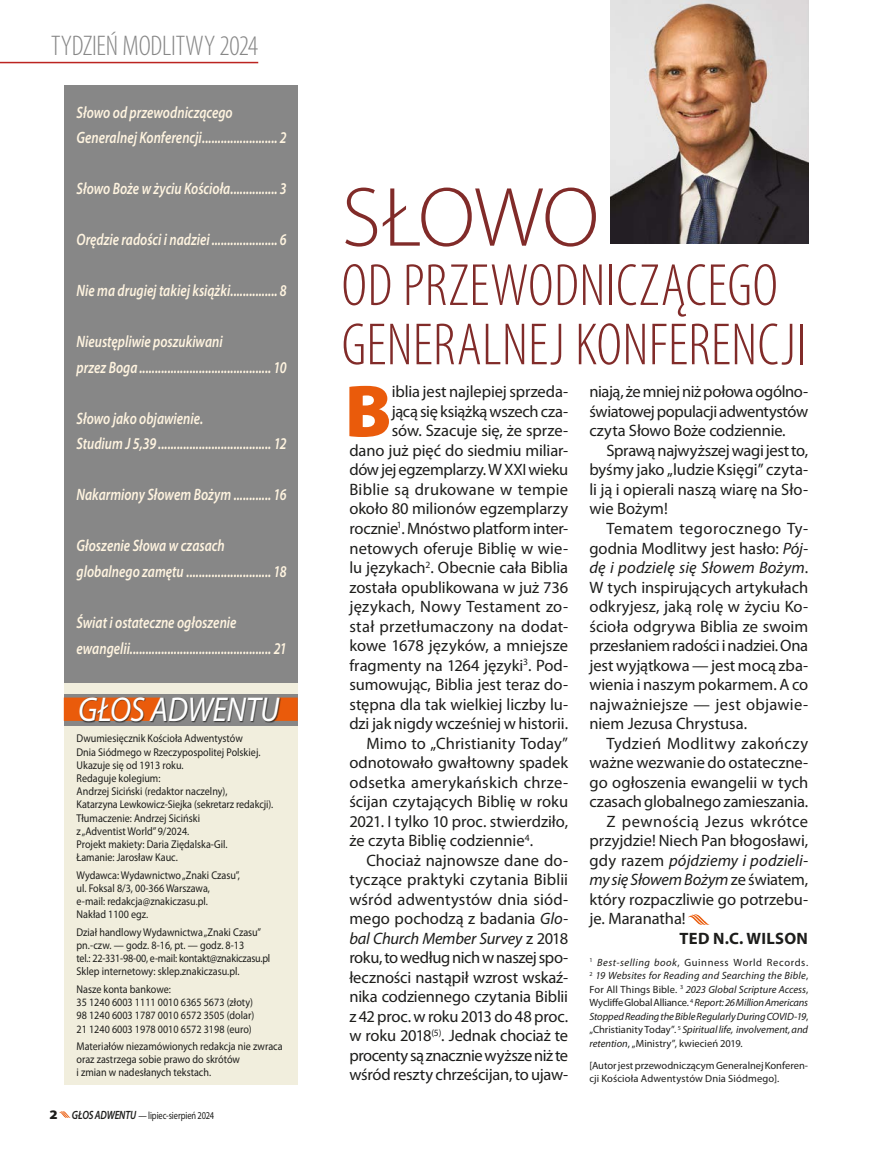
<style>
.page{position:relative;width:872px;height:1149px;background:#fff}
.page>*{position:absolute;margin:0;border:0;box-sizing:border-box;transform-origin:0 0}
._02__Tytuł_GAn_1{font:300 84.75px "Myriad Pro";letter-spacing:-.015em;color:#812b29}
._11__Inicjałowy_GAn{font:900 74.4px "Myriad Pro";color:#ea5b0b}
._02__Tytuł_GAn_1-2{font:300 condensed 60px "Myriad Pro";letter-spacing:.005em;color:#812b29}
._01__tp_GAn{font:italic 34.5px "Myriad Pro";letter-spacing:-.02em;color:#fff;scale:.9 1}
._71__pagina_lewa_GA{font:300 condensed 28.5px "Myriad Pro";letter-spacing:-.01em;color:#878787}
._01__tp_GAn-2{font:16.5px/19.5px "Myriad Pro";letter-spacing:-.005em;color:#1d1d1b;text-align:justify}
._41__W_numerze_GAn{font:italic 600 16.5px/25.5px "Myriad Pro";color:#fff4e0;scale:.8 1}
._11__Inicjałowy_GAn-2{font:16.5px/19.5px "Myriad Pro";letter-spacing:-.005em;color:#1d1d1b;text-align:right}
._06__Autor_GAn{font:700 16.5px "Myriad Pro";letter-spacing:.02em;color:#1d1d1b}
._81__stopka_GA_1{font:11.25px/13.2px "Myriad Pro";color:#1d1d1b;scale:.9 1}
._81__stopka_GA_1-2{font:11.25px "Myriad Pro";letter-spacing:-.02em;color:#1d1d1b;scale:.9 1}
._10__przypisy_GAn{font:italic 10.5px/13.5px "Myriad Pro";letter-spacing:-.005em;color:#1d1d1b;text-align:justify}
._10__przypisy_GAn-2{font:10.5px/13.5px "Myriad Pro";color:#1d1d1b}
._10__przypisy_GAn-3{font:10.5px "Myriad Pro";color:#1d1d1b;scale:.8 1}
.s1{font-weight:900;font-size:13.05px}
.s2{font-weight:600;font-style:italic;font-size:12px}
.s3{font-style:italic}
.s4{font-style:normal}
</style>
<div class="page">
<svg style="left:59px;top:1111px;width:10px;height:5px"></svg>
<div style="left:64px;top:85px;width:234px;height:646px;background:#878787"></div>
<div style="left:64px;top:683px;width:234px;height:401px;background:#f1eedd"></div>
<div style="left:64px;top:693px;width:234px;height:32px;background:#878787"></div>
<svg style="left:281px;top:697px;width:17px;height:23px"></svg>
<svg style="left:64px;top:697px;width:16px;height:23px"></svg>
<div style="left:80px;top:697px;width:201px;height:25px;background:#1d1d1b;opacity:.75"></div>
<hr style="left:0;top:62px;width:258px;height:1px;background:#bb2420">
<img style="left:688px;top:914px;width:20px;height:10px">
<img style="left:610px;top:0;width:198px;height:244px">
<p class="_71__pagina_lewa_GA" style="left:51px;top:29px;width:209px">TYDZIEŃ MODLITWY 2024</p>
<p class="_41__W_numerze_GAn" style="left:77px;top:99px;width:264px">Słowo od przewodniczącego<br>Generalnej Konferencji........................ 2</p>
<p class="_41__W_numerze_GAn" style="left:77px;top:175px;width:264px">Słowo Boże w życiu Kościoła............... 3</p>
<p class="_41__W_numerze_GAn" style="left:77px;top:226px;width:264px">Orędzie radości i nadziei ..................... 6</p>
<p class="_41__W_numerze_GAn" style="left:77px;top:277px;width:264px">Nie ma drugiej takiej książki............... 8</p>
<p class="_41__W_numerze_GAn" style="left:77px;top:328px;width:264px">Nieustępliwie poszukiwani<br>przez Boga .......................................... 10</p>
<p class="_41__W_numerze_GAn" style="left:77px;top:405px;width:264px">Słowo jako objawienie.<br>Studium J 5,39 .................................... 12</p>
<p class="_41__W_numerze_GAn" style="left:77px;top:481px;width:264px">Nakarmiony Słowem Bożym ............ 16</p>
<p class="_41__W_numerze_GAn" style="left:77px;top:532px;width:264px">Głoszenie Słowa w czasach globalnego zamętu ........................... 18</p>
<p class="_41__W_numerze_GAn" style="left:77px;top:609px;width:264px">Świat i ostateczne ogłoszenie ewangelii............................................. 21</p>
<p class="_01__tp_GAn" style="left:78px;top:687px;width:225px">GŁOS ADWENTU</p>
<p class="_81__stopka_GA_1" style="left:77px;top:731px;width:186px">Dwumiesięcznik Kościoła Adwentystów</p>
<p class="_81__stopka_GA_1" style="left:77px;top:744px;width:206px">Dnia Siódmego w Rzeczypospolitej Polskiej.</p>
<p class="_81__stopka_GA_1" style="left:77px;top:758px;width:120px">Ukazuje się od 1913 roku.</p>
<p class="_81__stopka_GA_1" style="left:77px;top:771px;width:95px">Redaguje kolegium:</p>
<p class="_81__stopka_GA_1" style="left:77px;top:784px;width:169px">Andrzej Siciński (redaktor naczelny),</p>
<p class="_81__stopka_GA_1" style="left:77px;top:797px;width:220px">Katarzyna Lewkowicz-Siejka (sekretarz redakcji).</p>
<p class="_81__stopka_GA_1" style="left:77px;top:810px;width:139px">Tłumaczenie: Andrzej Siciński z „Adventist World” 9/2024.</p>
<p class="_81__stopka_GA_1" style="left:77px;top:837px;width:169px">Projekt makiety: Daria Ziędalska-Gil.</p>
<p class="_81__stopka_GA_1" style="left:77px;top:850px;width:114px">Łamanie: Jarosław Kauc.</p>
<p class="_81__stopka_GA_1" style="left:77px;top:867px;width:183px">Wydawca: Wydawnictwo „Znaki Czasu”,</p>
<p class="_81__stopka_GA_1" style="left:77px;top:881px;width:150px">ul. Foksal 8/3, 00-366 Warszawa,</p>
<p class="_81__stopka_GA_1" style="left:77px;top:894px;width:147px">e-mail: redakcja@znakiczasu.pl.</p>
<p class="_81__stopka_GA_1" style="left:77px;top:907px;width:81px">Nakład 1100 egz.</p>
<p class="_81__stopka_GA_1" style="left:77px;top:924px;width:207px">Dział handlowy Wydawnictwa „Znaki Czasu”</p>
<p class="_81__stopka_GA_1" style="left:77px;top:938px;width:188px">pn.-czw. — godz. 8-16, pt. — godz. 8-13</p>
<p class="_81__stopka_GA_1-2" style="left:77px;top:951px;width:217px">tel.: 22-331-98-00, e-mail: kontakt@znakiczasu.pl</p>
<p class="_81__stopka_GA_1" style="left:77px;top:964px;width:182px">Sklep internetowy: sklep.znakiczasu.pl.</p>
<p class="_81__stopka_GA_1" style="left:77px;top:981px;width:106px">Nasze konta bankowe:</p>
<p class="_81__stopka_GA_1" style="left:77px;top:995px;width:197px">35 1240 6003 1111 0010 6365 5673 (złoty)</p>
<p class="_81__stopka_GA_1" style="left:77px;top:1008px;width:199px">98 1240 6003 1787 0010 6572 3505 (dolar)</p>
<p class="_81__stopka_GA_1" style="left:77px;top:1021px;width:196px">21 1240 6003 1978 0010 6572 3198 (euro)</p>
<p class="_81__stopka_GA_1" style="left:77px;top:1039px;width:230px">Materiałów niezamówionych redakcja nie zwraca oraz zastrzega sobie prawo do skrótów</p>
<p class="_81__stopka_GA_1" style="left:77px;top:1065px;width:151px">i zmian w nadesłanych tekstach.</p>
<p class="_10__przypisy_GAn-3" style="left:50px;top:1108px;width:207px"><span class="s1">2</span> <span class="s2">GŁOS ADWENTU</span> — lipiec-sierpień 2024</p>
<p class="_02__Tytuł_GAn_1" style="left:342px;top:166px;width:259px">SŁOWO</p>
<p class="_02__Tytuł_GAn_1-2" style="left:341px;top:249px;width:438px">OD PRZEWODNICZĄCEGO</p>
<p class="_02__Tytuł_GAn_1-2" style="left:341px;top:309px;width:466px">GENERALNEJ KONFERENCJI</p>
<p class="_11__Inicjałowy_GAn-2" style="left:349px;top:381px;width:220px">iblia jest najlepiej sprzeda-<br>jącą się książką wszech cza-<br>sów. Szacuje się, że sprze-<br>dano już pięć do siedmiu miliar&shy;dów jej egzemplarzy. W XXI wieku<br>Biblie są drukowane w tempie około 80 milionów egzemplarzy rocznie<sup>1</sup>. Mnóstwo platform inter&shy;netowych oferuje Biblię w wie&shy;lu językach<sup>2</sup>. Obecnie cała Biblia została opublikowana w już 736 językach, Nowy Testament zo&shy;stał przetłumaczony na dodat&shy;kowe 1678 języków, a mniejsze fragmenty na 1264 języki<sup>3</sup>. Pod&shy;sumowując, Biblia jest teraz do&shy;stępna dla tak wielkiej liczby lu&shy;dzi jak nigdy wcześniej w historii.</p>
<p class="_01__tp_GAn-2" style="left:349px;top:732px;width:220px;text-indent:17px">Mimo to „Christianity Today” odnotowało gwałtowny spadek odsetka amerykańskich chrze&shy;ścijan czytających Biblię w roku 2021. I tylko 10 proc. stwierdziło, że czyta Biblię codziennie<sup>4</sup>.</p>
<p class="_01__tp_GAn-2" style="left:349px;top:849px;width:220px;text-indent:17px">Chociaż najnowsze dane do&shy;tyczące praktyki czytania Biblii wśród adwentystów dnia siód&shy;mego pochodzą z badania <span class="s3">Glo&shy;bal Church Member Survey</span> z 2018 roku, to według nich w naszej spo&shy;łeczności nastąpił wzrost wskaź&shy;nika codziennego czytania Biblii z 42 proc. w roku 2013 do 48 proc. w roku 2018<sup>(5)</sup>. Jednak chociaż te procenty są znacznie wyższe niż te wśród reszty chrześcijan, to ujaw-</p>
<p class="_11__Inicjałowy_GAn" style="left:345px;top:361px;width:48px">B</p>
<p class="_01__tp_GAn-2" style="left:589px;top:381px;width:220px">niają, że mniej niż połowa ogólno&shy;światowej populacji adwentystów czyta Słowo Boże codziennie.</p>
<p class="_01__tp_GAn-2" style="left:589px;top:440px;width:220px;text-indent:17px">Sprawą najwyższej wagi jest to, byśmy jako „ludzie Księgi” czyta&shy;li ją i opierali naszą wiarę na Sło&shy;wie Bożym!</p>
<p class="_01__tp_GAn-2" style="left:589px;top:518px;width:220px;text-indent:17px">Tematem tegorocznego Ty&shy;godnia Modlitwy jest hasło: <span class="s3">Pój&shy;dę i podzielę się Słowem Bożym</span>.<br>W tych inspirujących artykułach odkryjesz, jaką rolę w życiu Ko&shy;ścioła odgrywa Biblia ze swoim przesłaniem radości i nadziei. Ona jest wyjątkowa — jest mocą zba&shy;wienia i naszym pokarmem. A co najważniejsze — jest objawie&shy;niem Jezusa Chrystusa.</p>
<p class="_01__tp_GAn-2" style="left:589px;top:732px;width:220px;text-indent:17px">Tydzień Modlitwy zakończy ważne wezwanie do ostateczne&shy;go ogłoszenia ewangelii w tych czasach globalnego zamieszania.</p>
<p class="_01__tp_GAn-2" style="left:589px;top:810px;width:220px;text-indent:17px">Z pewnością Jezus wkrótce przyjdzie! Niech Pan błogosławi, gdy razem <span class="s3">pójdziemy i podzieli&shy;my się Słowem Bożym</span> ze światem, który rozpaczliwie go potrzebu&shy;je. Maranatha!</p>
<p class="_06__Autor_GAn" style="left:679px;top:927px;width:130px">TED N.C. WILSON</p>
<p class="_10__przypisy_GAn" style="left:589px;top:955px;width:220px"><sup>1</sup> Best-selling book<span class="s4">, Guinness World Records.<br></span><sup>2</sup> 19 Websites for Reading and Searching the Bible<span class="s4">, For All Things Bible.</span> <sup>3</sup> 2023 Global Scripture Access<span class="s4">, Wycliffe Global Alliance.</span> <sup>4</sup> Report: 26 Million Americans Stopped Reading the Bible Regularly During COVID-19<span class="s4">, „Christianity Today”.</span> <sup>5</sup> Spiritual life, involvement, and retention<span class="s4">, „Ministry”, kwiecień 2019.</span></p>
<p class="_10__przypisy_GAn-2" style="left:589px;top:1058px;width:220px">[Autor jest przewodniczącym Generalnej Konferen&shy;cji Kościoła Adwentystów Dnia Siódmego].</p>
</div>
